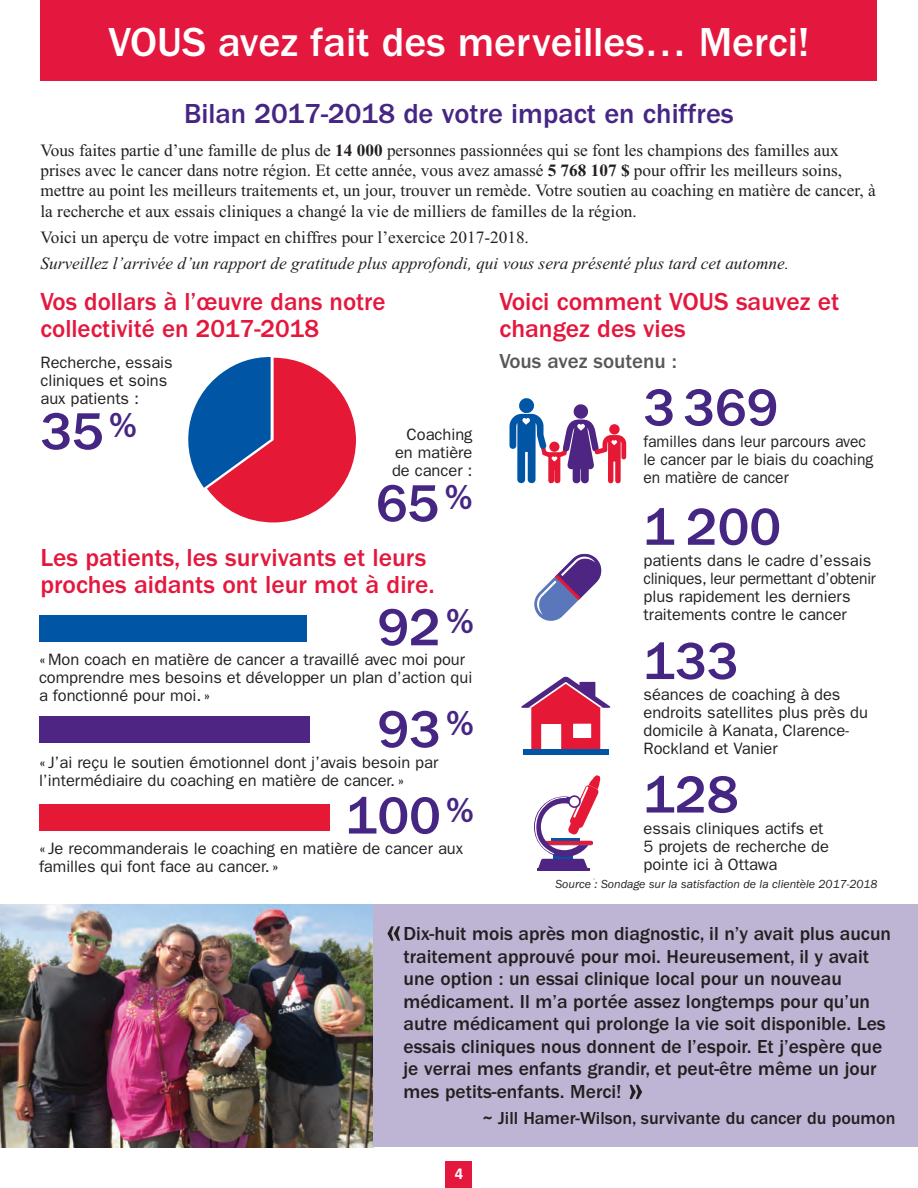
<style>
.page{position:relative;width:918px;height:1188px;background:#fff}
.page>*{position:absolute;margin:0;border:0;box-sizing:border-box;transform-origin:0 0}
.t1{font:500 54px "Franklin Gothic";color:#462683}
.t2{font:500 51px "Franklin Gothic";color:#231f20}
.t3{font:500 42px "Franklin Gothic";color:#fff}
.t4{font:500 28.5px "Franklin Gothic";color:#462683}
.t5{font:500 25.5px/27px "Franklin Gothic";color:#e4183e}
.t6{font:500 21px "Franklin Gothic";color:#57585a}
.t7{font:500 19.5px/22.5px "Franklin Gothic";color:#231f20}
.t8{font:500 18px "Franklin Gothic";color:#231f20}
.t9{font:17.25px/20.2px "Times New Roman";color:#231f20}
.t10{font:italic 17.25px "Times New Roman";color:#231f20}
.t11{font:16.5px/18px "Franklin Gothic";color:#231f20}
.t12{font:16.5px/18px "Franklin Gothic";color:#231f20;scale:.95 1}
.t13{font:700 16.5px "Calibri";color:#fff}
.t14{font:italic 12px "Franklin Gothic";color:#231f20}
.s1{font-weight:700}
</style>
<div class="page">
<div style="left:446px;top:1161px;width:26px;height:27px;background:#e4183e"></div>
<div style="left:40px;top:0;width:838px;height:81px;background:#e4183e"></div>
<img style="left:0;top:904px;width:374px;height:244px">
<div style="left:374px;top:904px;width:544px;height:244px;background:#beb5d5"></div>
<svg style="left:188px;top:357px;width:168px;height:165px"></svg>
<div style="left:39px;top:615px;width:268px;height:26px;background:#0155a5"></div>
<svg style="left:509px;top:398px;width:117px;height:86px"></svg>
<svg style="left:534px;top:553px;width:68px;height:68px"></svg>
<svg style="left:521px;top:676px;width:90px;height:74px"></svg>
<div style="left:523px;top:750px;width:86px;height:5px;background:#0155a5"></div>
<svg style="left:534px;top:776px;width:67px;height:95px"></svg>
<div style="left:39px;top:717px;width:271px;height:26px;background:#4e2582"></div>
<div style="left:39px;top:804px;width:291px;height:26px;background:#e51836"></div>
<h3 class="t3" style="left:108px;top:27px;width:703px">VOUS avez fait des merveilles… Merci!</h3>
<h3 class="t4" style="left:184px;top:104px;width:551px">Bilan 2017-2018 de votre impact en chiffres</h3>
<p class="t9" style="left:40px;top:142px;width:837px">Vous faites partie d’une famille de plus de <span class="s1">14 000</span> personnes passionnées qui se font les champions des familles aux prises avec le cancer dans notre région. Et cette année, vous avez amassé <span class="s1">5 768 107 $</span> pour offrir les meilleurs soins, mettre au point les meilleurs traitements et, un jour, trouver un remède. Votre soutien au coaching en matière de cancer, à la recherche et aux essais cliniques a changé la vie de milliers de familles de la région.</p>
<p class="t9" style="left:40px;top:229px;width:490px">Voici un aperçu de votre impact en chiffres pour l’exercice 2017-2018.</p>
<p class="t10" style="left:40px;top:257px;width:750px">Surveillez l’arrivée d’un rapport de gratitude plus approfondi, qui vous sera présenté plus tard cet automne.</p>
<h3 class="t5" style="left:41px;top:290px;width:347px">Vos dollars à l’œuvre dans notre collectivité en 2017-2018</h3>
<h3 class="t5" style="left:500px;top:290px;width:341px">Voici comment VOUS sauvez et changez des vies</h3>
<p class="t6" style="left:500px;top:354px;width:179px">Vous avez soutenu :</p>
<p class="t11" style="left:40px;top:355px;width:134px">Recherche, essais cliniques et soins aux patients :</p>
<h1 class="t1" style="left:40px;top:412px;width:98px">35<sup>%</sup></h1>
<h1 class="t1" style="left:644px;top:389px;width:136px">3 369</h1>
<p class="t12" style="left:644px;top:433px;width:243px">familles dans leur parcours avec le cancer par le biais du coaching en matière de cancer</p>
<h1 class="t1" style="left:644px;top:508px;width:139px">1 200</h1>
<p class="t11" style="left:644px;top:553px;width:234px">patients dans le cadre d’essais cliniques, leur permettant d’obtenir plus rapidement les derniers traitements contre le cancer</p>
<h1 class="t1" style="left:644px;top:642px;width:97px">133</h1>
<p class="t11" style="left:644px;top:687px;width:226px">séances de coaching à des endroits satellites plus près du domicile à Kanata, Clarence-<br>Rockland et Vanier</p>
<h1 class="t1" style="left:644px;top:775px;width:97px">128</h1>
<p class="t11" style="left:644px;top:820px;width:187px">essais cliniques actifs et<br>5 projets de recherche de pointe ici à Ottawa</p>
<p class="t11" style="left:392px;top:427px;width:82px;text-align:justify;text-indent:15px">Coaching en matière de cancer :</p>
<h1 class="t1" style="left:376px;top:484px;width:98px">65<sup>%</sup></h1>
<h3 class="t5" style="left:40px;top:546px;width:396px">Les patients, les survivants et leurs proches aidants ont leur mot à dire.</h3>
<h1 class="t1" style="left:377px;top:608px;width:98px">92<sup>%</sup></h1>
<p class="t11" style="left:39px;top:651px;width:435px">«Mon coach en matière de cancer a travaillé avec moi pour comprendre mes besoins et développer un plan d’action qui a fonctionné pour moi. »</p>
<h1 class="t1" style="left:377px;top:710px;width:98px">93<sup>%</sup></h1>
<p class="t11" style="left:39px;top:755px;width:401px">«J’ai reçu le soutien émotionnel dont j’avais besoin par l’intermédiaire du coaching en matière de cancer. »</p>
<h1 class="t1" style="left:346px;top:796px;width:130px">100<sup>%</sup></h1>
<p class="t11" style="left:39px;top:841px;width:426px">«Je recommanderais le coaching en matière de cancer aux familles qui font face au cancer. »</p>
<p class="t14" style="left:555px;top:880px;width:324px">Source : Sondage sur la satisfaction de la clientèle 2017-2018</p>
<p class="t7" style="left:404px;top:924px;width:489px">Dix-huit mois après mon diagnostic, il n’y avait plus aucun traitement approuvé pour moi. Heureusement, il y avait une option : un essai clinique local pour un nouveau médicament. Il m’a portée assez longtemps pour qu’un autre médicament qui prolonge la vie soit disponible. Les essais cliniques nous donnent de l’espoir. Et j’espère que je verrai mes enfants grandir, et peut-être même un jour mes petits-enfants. Merci!</p>
<h2 class="t2" style="left:386px;top:911px;width:18px">«</h2>
<h2 class="t2" style="left:627px;top:1070px;width:18px">»</h2>
<p class="t8" style="left:483px;top:1112px;width:414px">~ Jill Hamer-Wilson, survivante du cancer du poumon</p>
<p class="t13" style="left:455px;top:1163px;width:10px">4</p>
</div>
